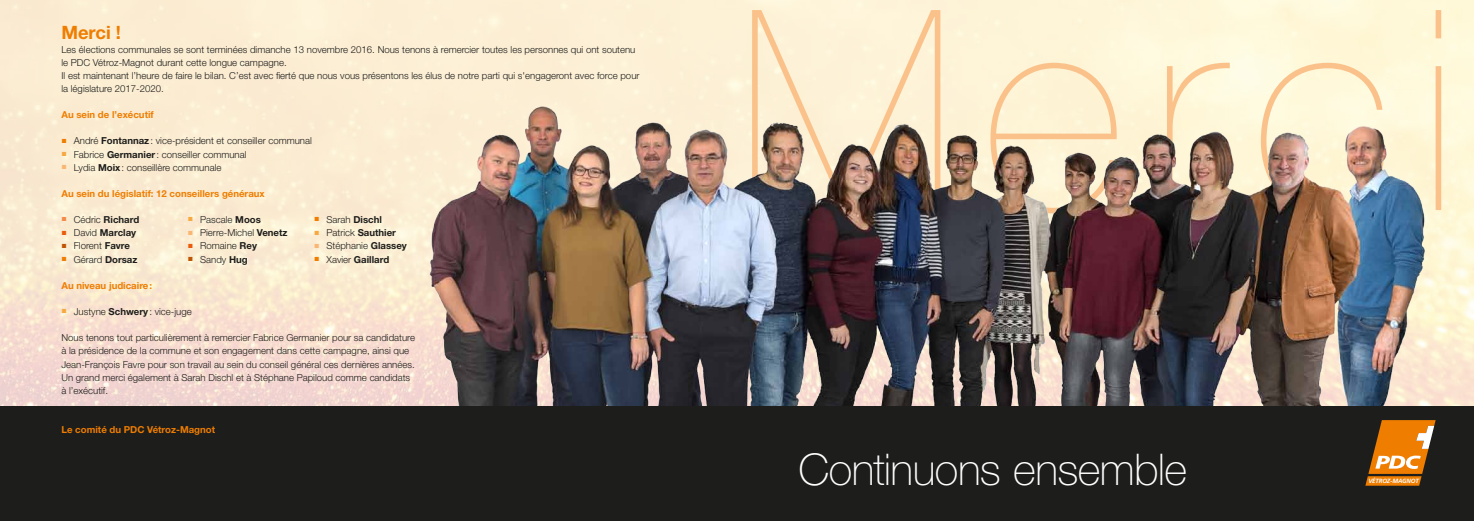
<style>
.page{position:relative;width:1474px;height:521px;background:#fff}
.page>*{position:absolute;margin:0;border:0;box-sizing:border-box;transform-origin:0 0}
.t1{font:200 280px "Helvetica Neue LT Std";letter-spacing:.1em;color:#fac28a}
.t2{font:100 43.75px "Helvetica Neue LT Std";letter-spacing:-.015em;color:#fff}
.t3{font:700 18.38px "Helvetica Neue LT Std";color:#ef7d00}
.t4{font:300 9.62px/13.1px "Helvetica Neue LT Std";color:#1d1d1b}
.t5{font:700 9.62px "Helvetica Neue LT Std";color:#ef7d00}
.t6{font:700 9.62px "Helvetica Neue LT Std";color:#1d1d1b}
.t7{font:italic 700 6.12px "Frutiger LT Std";letter-spacing:-.025em;color:#fff}
.s1{font-weight:700}
.s2{font-weight:300}
</style>
<div class="page">
<img style="left:0;top:0;width:1473px;height:407px">
<img style="left:345px;top:0;width:1116px;height:407px">
<div style="left:0;top:407px;width:1473px;height:114px;background:#1d1d1b"></div>
<svg style="left:1365px;top:420px;width:70px;height:66px"></svg>
<h3 class="t3" style="left:61px;top:21px;width:61px">Merci !</h3>
<p class="t4" style="left:61px;top:42px;width:579px">Les élections communales se sont terminées dimanche 13 novembre 2016. Nous tenons à remercier toutes les personnes qui ont soutenu le PDC Vétroz-Magnot durant cette longue campagne.<br>Il est maintenant l’heure de faire le bilan. C’est avec fierté que nous vous présentons les élus de notre parti qui s'engageront avec force pour la législature 2017-2020.</p>
<p class="t5" style="left:61px;top:109px;width:94px">Au sein de l’exécutif</p>
<p class="t4" style="left:61px;top:134px;width:252px"><sup>▪</sup> André <span class="s1">Fontannaz</span>: vice-président et conseiller communal</p>
<p class="t4" style="left:61px;top:147px;width:187px"><sup>▪</sup> Fabrice <span class="s1">Germanier</span>: conseiller communal</p>
<p class="t4" style="left:61px;top:160px;width:161px"><sup>▪</sup> Lydia <span class="s1">Moix</span>: conseillère communale</p>
<p class="t5" style="left:61px;top:188px;width:205px">Au sein du législatif: 12 conseillers généraux</p>
<p class="t6" style="left:61px;top:214px;width:79px"><sup>▪</sup> <span class="s2">Cédric</span> Richard</p>
<p class="t6" style="left:61px;top:227px;width:76px"><sup>▪</sup> <span class="s2">David</span> Marclay</p>
<p class="t4" style="left:61px;top:239px;width:70px"><sup>▪</sup> Florent <span class="s1">Favre</span></p>
<p class="t4" style="left:61px;top:252px;width:78px"><sup>▪</sup> Gérard <span class="s1">Dorsaz</span></p>
<p class="t4" style="left:188px;top:213px;width:75px"><sup>▪</sup> Pascale <span class="s1">Moos</span></p>
<p class="t4" style="left:188px;top:226px;width:101px"><sup>▪</sup> Pierre-Michel <span class="s1">Venetz</span></p>
<p class="t4" style="left:188px;top:239px;width:71px"><sup>▪</sup> Romaine <span class="s1">Rey</span></p>
<p class="t4" style="left:188px;top:252px;width:62px"><sup>▪</sup> Sandy <span class="s1">Hug</span></p>
<p class="t6" style="left:314px;top:214px;width:69px"><sup>▪</sup> <span class="s2">Sarah</span> Dischl</p>
<p class="t6" style="left:314px;top:227px;width:83px"><sup>▪</sup> <span class="s2">Patrick</span> Sauthier</p>
<p class="t4" style="left:314px;top:239px;width:94px"><sup>▪</sup> Stéphanie <span class="s1">Glassey</span></p>
<p class="t6" style="left:314px;top:253px;width:77px"><sup>▪</sup> <span class="s2">Xavier</span> Gaillard</p>
<p class="t5" style="left:61px;top:279px;width:92px">Au niveau judicaire:</p>
<p class="t4" style="left:61px;top:305px;width:132px"><sup>▪</sup> Justyne <span class="s1">Schwery</span>: vice-juge</p>
<p class="t4" style="left:61px;top:331px;width:355px">Nous tenons tout particulièrement à remercier Fabrice Germanier pour sa candidature à la présidence de la commune et son engagement dans cette campagne, ainsi que Jean-François Favre pour son travail au sein du conseil général ces dernières années.<br>Un grand merci également à Sarah Dischl et à Stéphane Papiloud comme candidats à l’exécutif.</p>
<p class="t5" style="left:61px;top:424px;width:155px">Le comité du PDC Vétroz-Magnot</p>
<h1 class="t1" style="left:737px;top:-51px;width:721px">Merci</h1>
<h2 class="t2" style="left:798px;top:445px;width:390px">Continuons ensemble</h2>
<p class="t7" style="left:1368px;top:477px;width:52px">VÉTROZ-MAGNOT</p>
</div>
